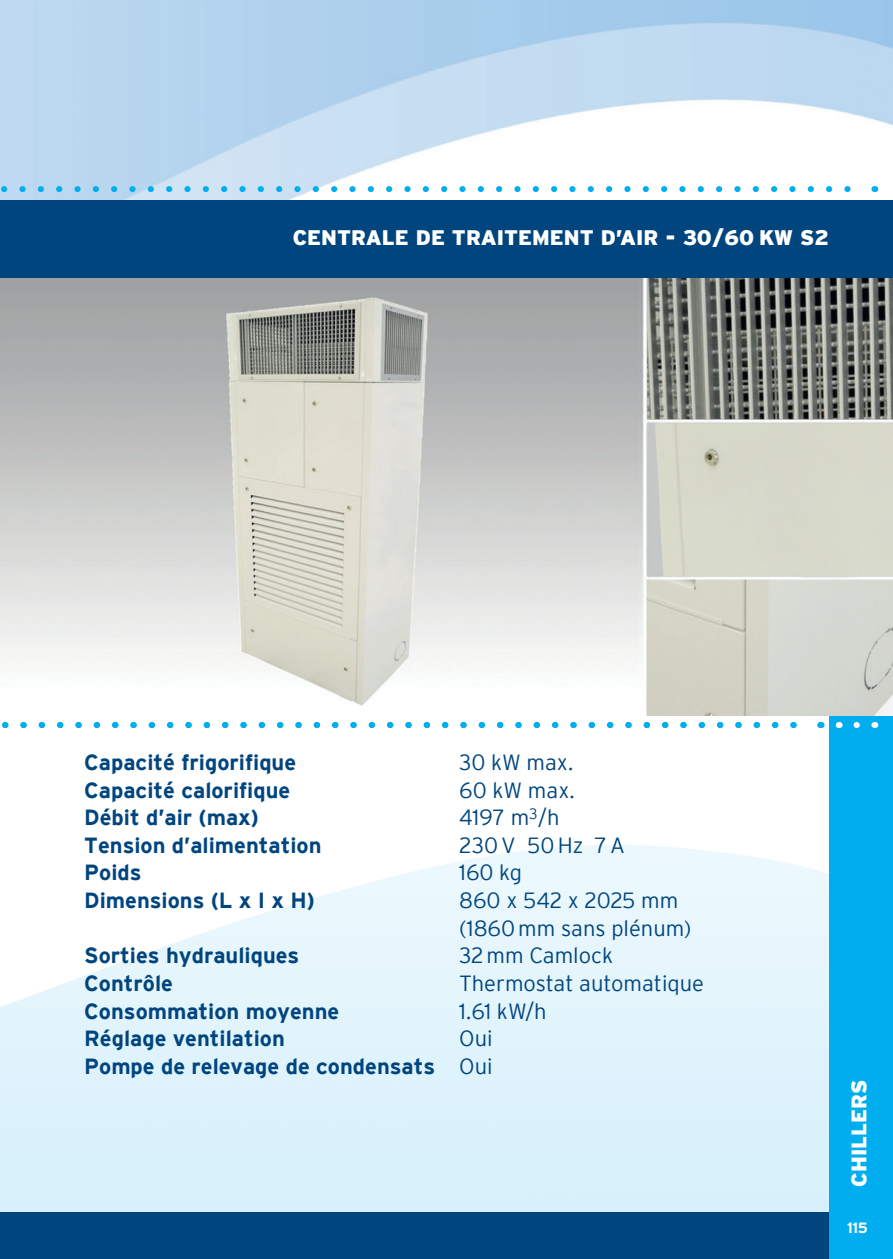
<style>
.page{position:relative;width:893px;height:1259px;background:#fff}
.page>*{position:absolute;margin:0;border:0;box-sizing:border-box;transform-origin:0 0}
.t1{font:700 21.9px/27.6px "Interstate";color:#01457f}
.t2{font:300 21.9px/27.6px "Interstate";color:#01457f}
.t3{font:900 21px "Interstate";color:#fff}
.t4{font:700 15px "Interstate";color:#fff}
</style>
<div class="page">
<img style="left:0;top:0;width:893px;height:200px">
<div style="left:0;top:1212px;width:893px;height:47px;background:#01457f"></div>
<div style="left:829px;top:278px;width:64px;height:981px;background:#00aeef"></div>
<svg style="left:0;top:186px;width:865px;height:6px"></svg>
<svg style="left:2px;top:722px;width:795px;height:6px"></svg>
<img style="left:0;top:278px;width:893px;height:437px">
<svg style="left:856px;top:722px;width:4px;height:6px"></svg>
<div style="left:0;top:200px;width:893px;height:78px;background:#01457f"></div>
<p class="t3" style="left:293px;top:225px;width:538px">CENTRALE DE TRAITEMENT D’AIR - 30/60 KW S2</p>
<p class="t1" style="left:84px;top:748px;width:239px">Capacité frigorifique<br>Capacité calorifique<br>Débit d’air (max)<br>Tension d’alimentation<br>Poids<br>Dimensions (L x I x H)</p>
<p class="t1" style="left:84px;top:941px;width:352px">Sorties hydrauliques<br>Contrôle<br>Consommation moyenne<br>Réglage ventilation<br>Pompe de relevage de condensats</p>
<p class="t2" style="left:459px;top:748px;width:246px">30 kW max.<br>60 kW max.<br>4197 m<sup>3</sup>/h<br>230V 50Hz 7A<br>160 kg<br>860 x 542 x 2025 mm (1860 mm sans plénum)<br>32 mm Camlock<br>Thermostat automatique<br>1.61 kW/h<br>Oui<br>Oui</p>
<p class="t3" style="left:847px;top:1186px;width:108px;rotate:-90deg">CHILLERS</p>
<p class="t4" style="left:847px;top:1219px;width:22px">115</p>
</div>
